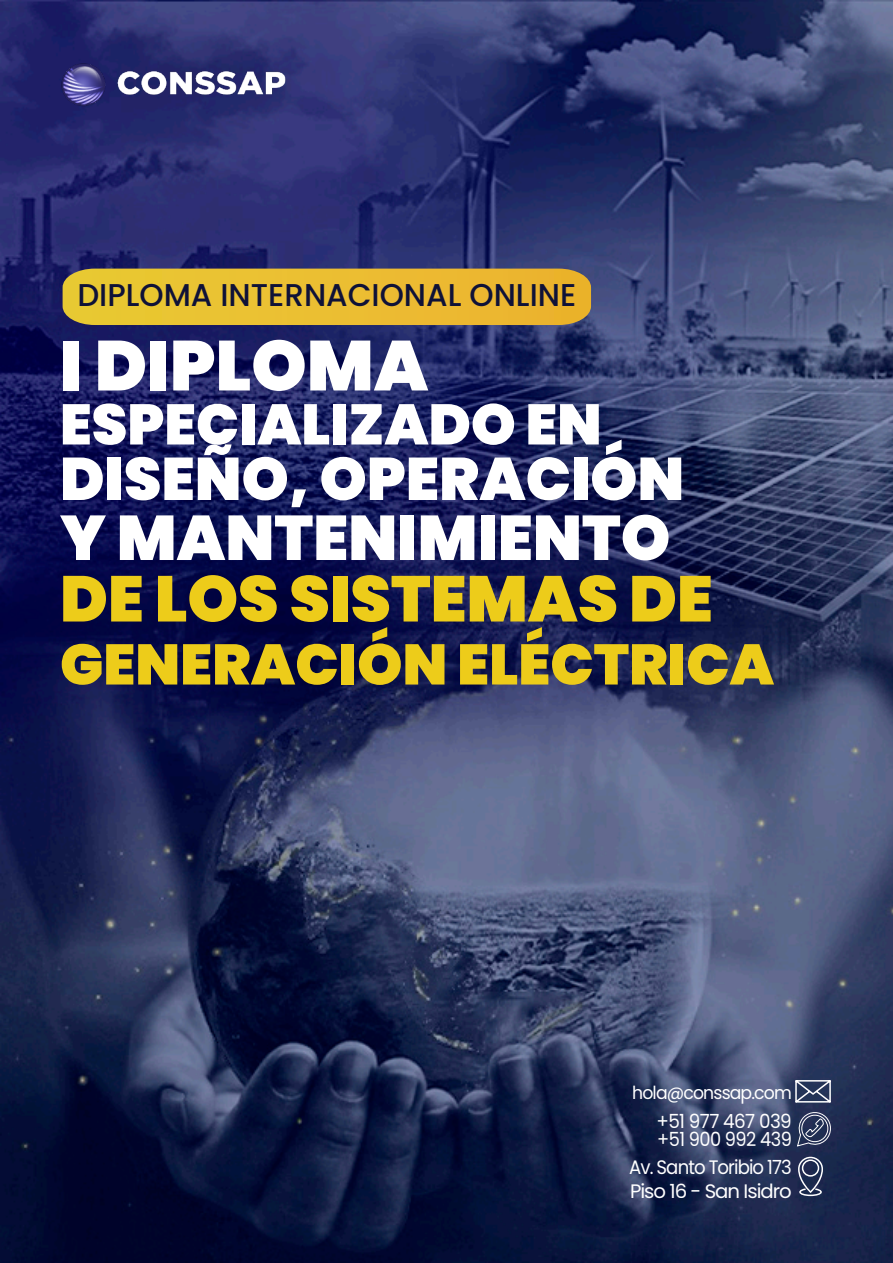
<style>
.page{position:relative;width:893px;height:1263px;background:#fff}
.page>*{position:absolute;margin:0;border:0;box-sizing:border-box;transform-origin:0 0}
.t1{font:900 70.5px "Poppins";color:#fff}
.t2{font:900 64.5px "Poppins";color:#edcc1a}
.t3{font:900 63px "Poppins";color:#fff}
.t4{font:900 60px "Poppins";color:#fff}
.t5{font:900 57px "Poppins";color:#edcc1a}
.t6{font:900 57px "Poppins";color:#fff}
.t7{font:500 31.5px "Poppins";color:#0f1238}
.t8{font:19.5px "Poppins";letter-spacing:-.05em;color:#fff;scale:.93 1}
.t9{font:19.5px "Poppins";letter-spacing:-.05em;color:#fff}
.t10{font:19.5px "Poppins";letter-spacing:-.03em;color:#fff;scale:.94 1}
.t11{font:19.5px "Poppins";letter-spacing:-.03em;color:#fff;scale:.91 1}
.t12{font:18px "Poppins";letter-spacing:-.05em;color:#fff;scale:.96 1}
</style>
<div class="page">
<img style="left:0;top:0;width:893px;height:1263px">
<img style="left:60px;top:60px;width:244px;height:58px">
<svg style="left:63px;top:269px;width:528px;height:56px;background:#e7bb31"></svg>
<svg style="left:794px;top:1079px;width:38px;height:25px"></svg>
<svg style="left:796px;top:1110px;width:37px;height:37px"></svg>
<svg style="left:797px;top:1156px;width:27px;height:41px"></svg>
<p class="t7" style="left:77px;top:277px;width:500px">DIPLOMA INTERNACIONAL ONLINE</p>
<p class="t1" style="left:60px;top:325px;width:370px">I DIPLOMA</p>
<p class="t6" style="left:60px;top:391px;width:543px">ESPECIALIZADO EN</p>
<p class="t4" style="left:60px;top:444px;width:626px">DISEÑO, OPERACIÓN</p>
<p class="t3" style="left:60px;top:501px;width:612px">Y MANTENIMIENTO</p>
<p class="t2" style="left:60px;top:561px;width:654px">DE LOS SISTEMAS DE</p>
<p class="t5" style="left:60px;top:631px;width:716px">GENERACIÓN ELÉCTRICA</p>
<p class="t12" style="left:632px;top:1082px;width:168px">hola@conssap.com</p>
<p class="t10" style="left:656px;top:1110px;width:146px">+51 977 467 039</p>
<p class="t11" style="left:657px;top:1128px;width:149px">+51 900 992 439</p>
<p class="t8" style="left:629px;top:1156px;width:176px">Av. Santo Toribio 173</p>
<p class="t9" style="left:630px;top:1179px;width:163px">Piso 16 - San Isidro</p>
</div>
